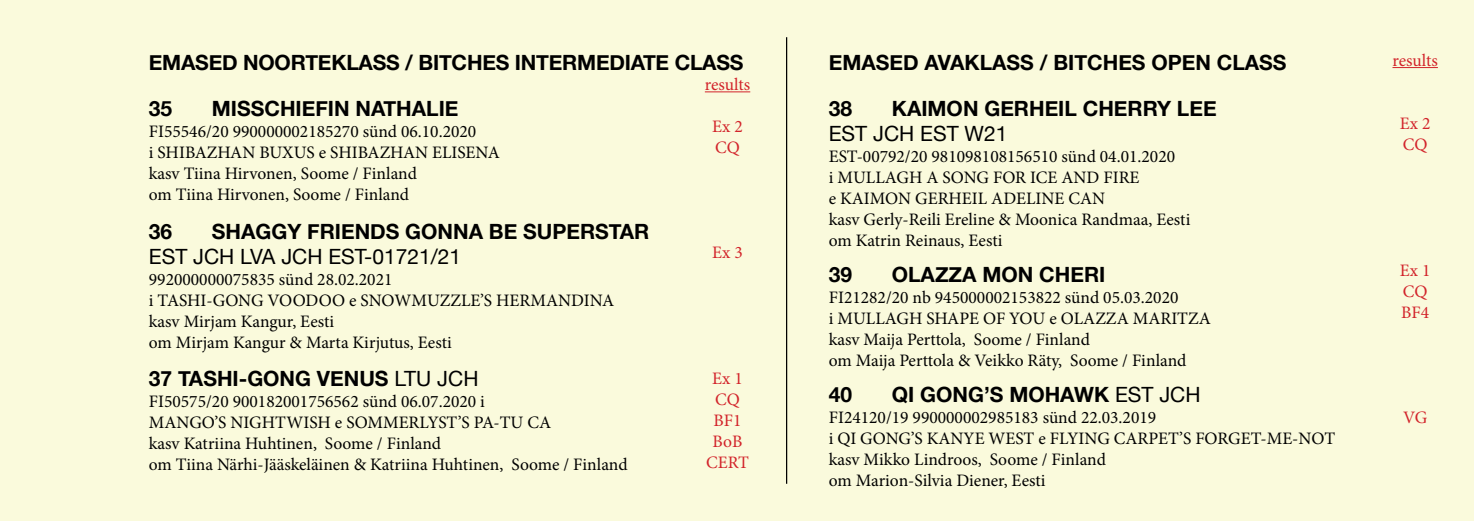
<style>
.page{position:relative;width:1474px;height:521px;background:#fff}
.page>*{position:absolute;margin:0;border:0;box-sizing:border-box;transform-origin:0 0}
.t1{font:700 21px/45.9px "Helvetica Neue";color:#000}
.t2{font:21px "Helvetica Neue";color:#000}
.t3{font:17.5px/21px "Minion Pro";color:#000}
.t4{font:17.5px/21px "Minion Pro";color:#d2232a}
.s1{font-weight:400}
</style>
<div class="page">
<div style="left:0;top:0;width:1473px;height:521px;background:#fafadc"></div>
<hr style="left:786px;top:37px;width:1px;height:447px;background:#000">
<hr style="left:705px;top:91px;width:45px;height:1px;background:#d2232a">
<hr style="left:1392px;top:67px;width:45px;height:1px;background:#d2232a">
<p class="t1" style="left:149px;top:40px;width:596px">EMASED NOORTEKLASS / BITCHES INTERMEDIATE CLASS<br>35</p>
<p class="t4" style="left:705px;top:74px;width:47px">results</p>
<p class="t4" style="left:712px;top:116px;width:32px">Ex 2<br>CQ</p>
<p class="t1" style="left:212px;top:86px;width:248px">MISSCHIEFIN NATHALIE</p>
<p class="t3" style="left:149px;top:121px;width:352px">FI55546/20 990000002185270 sünd 06.10.2020<br>i SHIBAZHAN BUXUS e SHIBAZHAN ELISENA kasv Tiina Hirvonen, Soome / Finland<br>om Tiina Hirvonen, Soome / Finland</p>
<p class="t1" style="left:149px;top:209px;width:25px">36</p>
<p class="t1" style="left:212px;top:209px;width:439px">SHAGGY FRIENDS GONNA BE SUPERSTAR</p>
<p class="t2" style="left:149px;top:242px;width:314px">EST JCH LVA JCH EST-01721/21</p>
<p class="t3" style="left:149px;top:269px;width:467px">992000000075835 sünd 28.02.2021<br>i TASHI-GONG VOODOO e SNOWMUZZLE’S HERMANDINA kasv Mirjam Kangur, Eesti<br>om Mirjam Kangur &amp; Marta Kirjutus, Eesti</p>
<p class="t1" style="left:149px;top:356px;width:331px">37 TASHI-GONG VENUS <span class="s1">LTU JCH</span></p>
<p class="t3" style="left:149px;top:391px;width:480px">FI50575/20 900182001756562 sünd 06.07.2020 i<br>MANGO’S NIGHTWISH e SOMMERLYST’S PA-TU CA<br>kasv Katriina Huhtinen, Soome / Finland<br>om Tiina Närhi-Jääskeläinen &amp; Katriina Huhtinen, Soome / Finland</p>
<p class="t4" style="left:712px;top:242px;width:32px">Ex 3</p>
<p class="t4" style="left:706px;top:368px;width:44px;text-align:center">Ex 1<br>CQ<br>BF1<br>BoB<br>CERT</p>
<p class="t1" style="left:828px;top:40px;width:459px">EMASED AVAKLASS / BITCHES OPEN CLASS<br>38</p>
<p class="t1" style="left:891px;top:86px;width:326px">KAIMON GERHEIL CHERRY LEE</p>
<p class="t2" style="left:828px;top:119px;width:180px">EST JCH EST W21</p>
<p class="t3" style="left:828px;top:146px;width:363px">EST-00792/20 981098108156510 sünd 04.01.2020<br>i MULLAGH A SONG FOR ICE AND FIRE<br>e KAIMON GERHEIL ADELINE CAN<br>kasv Gerly-Reili Ereline &amp; Moonica Randmaa, Eesti om Katrin Reinaus, Eesti</p>
<p class="t1" style="left:828px;top:252px;width:25px">39</p>
<p class="t1" style="left:891px;top:252px;width:215px">OLAZZA MON CHERI</p>
<p class="t3" style="left:828px;top:287px;width:383px">FI21282/20 nb 945000002153822 sünd 05.03.2020<br>i MULLAGH SHAPE OF YOU e OLAZZA MARITZA kasv Maija Perttola, Soome / Finland<br>om Maija Perttola &amp; Veikko Räty, Soome / Finland</p>
<p class="t1" style="left:828px;top:372px;width:25px">40</p>
<p class="t1" style="left:891px;top:372px;width:310px">QI GONG’S MOHAWK <span class="s1">EST JCH</span></p>
<p class="t3" style="left:828px;top:407px;width:508px">FI24120/19 990000002985183 sünd 22.03.2019<br>i QI GONG’S KANYE WEST e FLYING CARPET’S FORGET-ME-NOT kasv Mikko Lindroos, Soome / Finland<br>om Marion-Silvia Diener, Eesti</p>
<p class="t4" style="left:1392px;top:50px;width:47px">results</p>
<p class="t4" style="left:1399px;top:113px;width:32px">Ex 2<br>CQ</p>
<p class="t4" style="left:1399px;top:260px;width:32px">Ex 1<br>CQ<br>BF4</p>
<p class="t4" style="left:1402px;top:407px;width:26px">VG</p>
</div>
